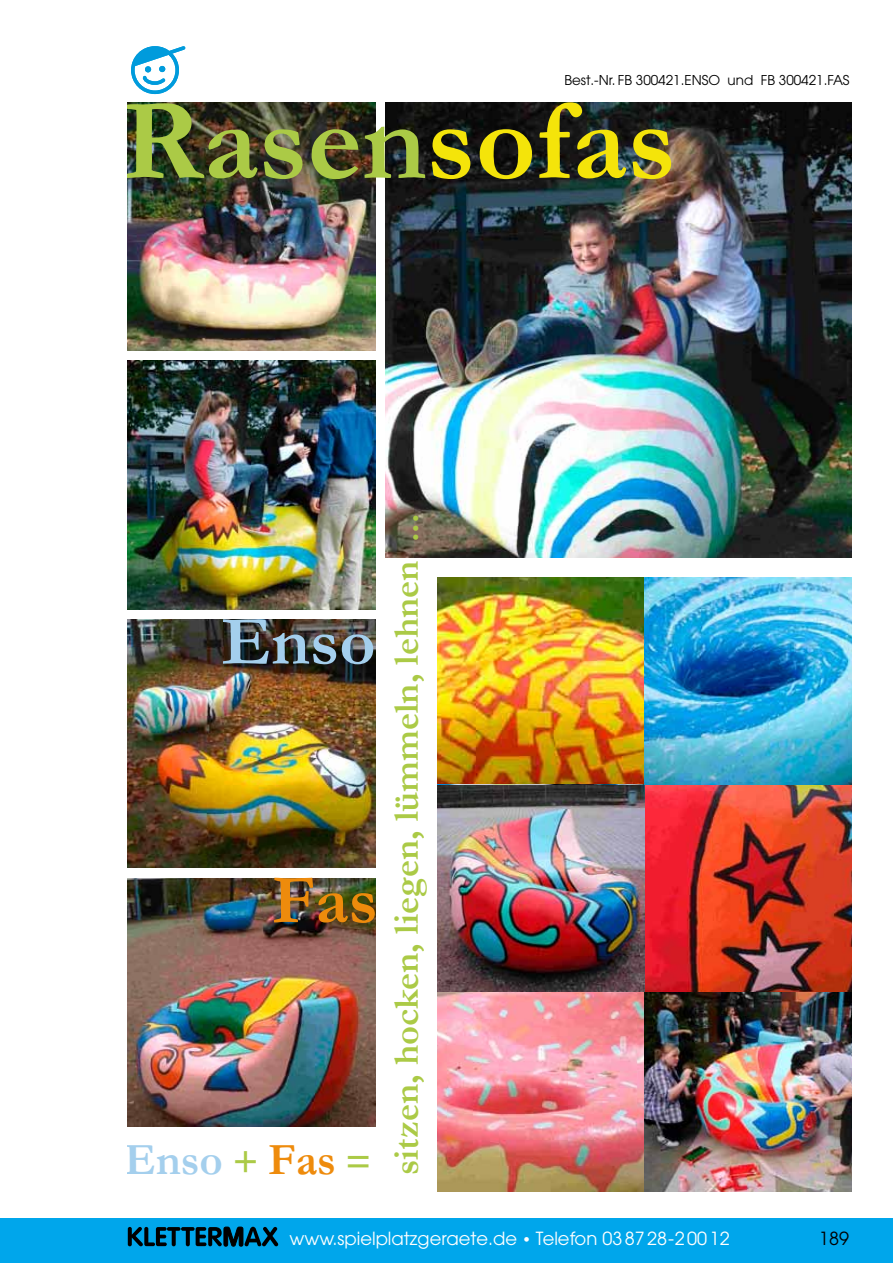
<style>
.page{position:relative;width:893px;height:1263px;background:#fff}
.page>*{position:absolute;margin:0;border:0;box-sizing:border-box;transform-origin:0 0}
.t1{font:700 116.7px "Garamond";color:#abca46}
.t2{font:700 70.05px "Garamond";color:#a4cfed}
.t3{font:700 70.05px "Garamond";color:#ee8b0c}
.t4{font:700 45px "Garamond";color:#a4cfed}
.t5{font:700 36.45px "Garamond";color:#abca46}
.t6{font:18px "Avant Garde";color:#fff}
.t7{font:18px "Avant Garde";color:#000}
.t8{font:13.5px "Avant Garde";color:#000}
.s1{color:#f4e40a}
.s2{font-size:38.55px;color:#abca46}
.s3{color:#ee8b0c}
.s4{font-size:15px}
</style>
<div class="page">
<div style="left:0;top:1218px;width:893px;height:45px;background:#00a6eb"></div>
<svg style="left:128px;top:1227px;width:150px;height:19px"></svg>
<div style="left:131px;top:46px;width:48px;height:48px;border:4px solid #009bdc;border-radius:50%"></div>
<svg style="left:131px;top:46px;width:55px;height:41px"></svg>
<img style="left:128px;top:361px;width:247px;height:248px">
<img style="left:386px;top:102px;width:465px;height:455px">
<img style="left:128px;top:102px;width:247px;height:248px">
<img style="left:128px;top:619px;width:247px;height:249px">
<img style="left:128px;top:878px;width:247px;height:248px">
<img style="left:437px;top:577px;width:207px;height:207px">
<img style="left:437px;top:992px;width:207px;height:200px">
<img style="left:644px;top:991px;width:207px;height:201px">
<img style="left:644px;top:784px;width:207px;height:207px">
<img style="left:644px;top:577px;width:207px;height:207px">
<img style="left:437px;top:785px;width:207px;height:207px">
<p class="t8" style="left:564px;top:72px;width:287px">Best.-Nr. FB 300421.ENSO und FB 300421.FAS</p>
<h1 class="t1" style="left:121px;top:62px;width:556px">Rasen<span class="s1">sofas</span></h1>
<h2 class="t2" style="left:222px;top:594px;width:155px">Enso</h2>
<h2 class="t3" style="left:272px;top:852px;width:107px">Fas</h2>
<h3 class="t4" style="left:124px;top:1129px;width:249px">Enso <span class="s2">+</span> <span class="s3">Fas</span> <span class="s2">=</span></h3>
<h3 class="t5" style="left:382px;top:1175px;width:663px;rotate:-90deg">sitzen, hocken, liegen, lümmeln, lehnen ...</h3>
<p class="t6" style="left:289px;top:1228px;width:442px">www.spielplatzgeraete.de <span class="s4">•</span> Telefon 03 8728-20012</p>
<p class="t7" style="left:819px;top:1228px;width:31px">189</p>
</div>
